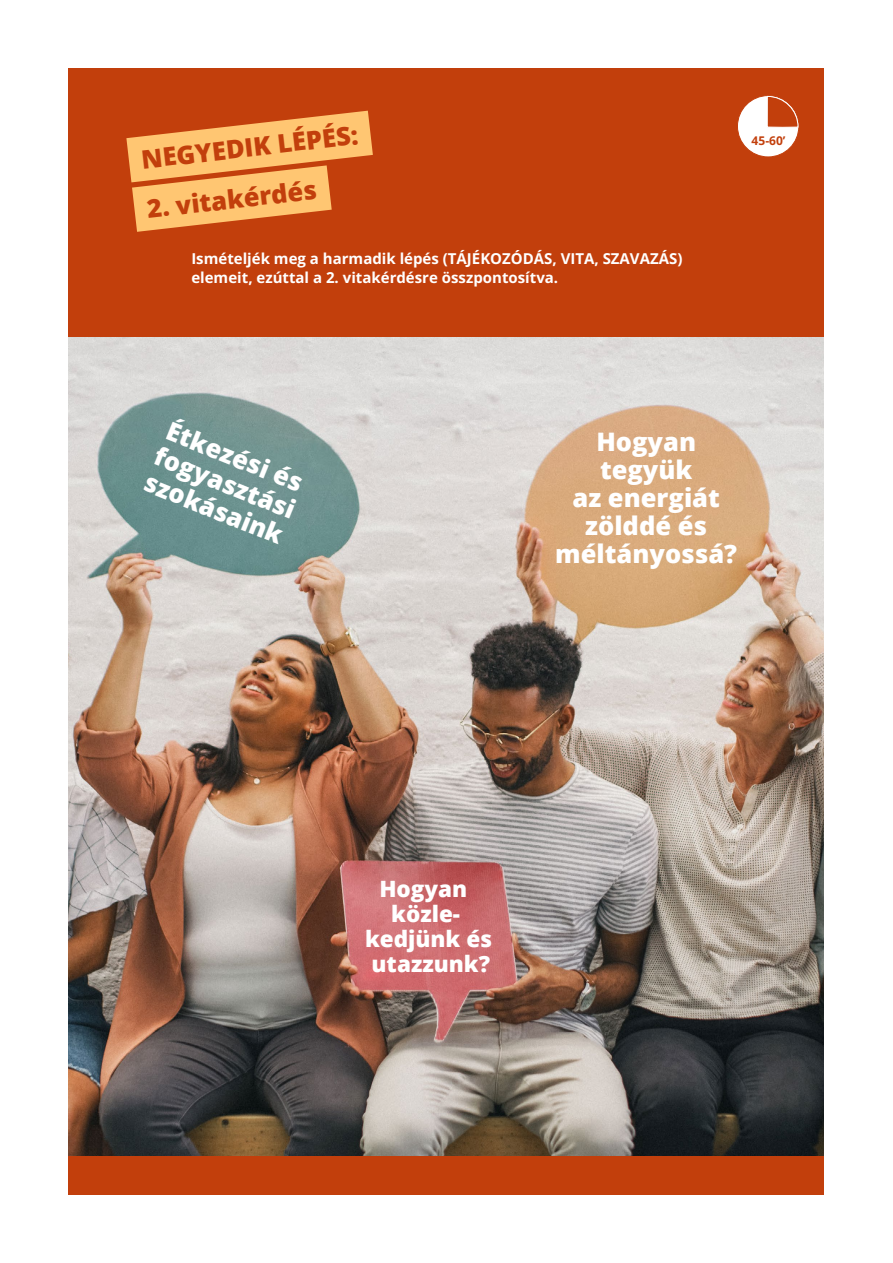
<style>
.page{position:relative;width:893px;height:1263px;background:#fff}
.page>*{position:absolute;margin:0;border:0;box-sizing:border-box;transform-origin:0 0}
.L2{font:800 25.5px/28px "Open Sans";color:#fff}
.HH0{font:800 25.5px "Open Sans";color:#c23f0c}
.L2-2{font:800 22.5px/24.8px "Open Sans";color:#fff;text-align:center}
.p2{font:700 15px/19.5px "Open Sans";color:#fff}
.t1{font:700 12px "Open Sans";color:#c23f0c}
</style>
<div class="page">
<div style="left:68px;top:68px;width:756px;height:1127px;background:#c23f0c"></div>
<img style="left:68px;top:337px;width:756px;height:818px">
<svg style="left:126px;top:111px;width:247px;height:121px"></svg>
<div style="left:737px;top:96px;width:62px;height:61px;background:#fff;border-radius:50%"></div>
<div style="left:737px;top:95px;width:62px;height:62px;border:1px solid #c23f0c;border-radius:50%"></div>
<svg style="left:766px;top:96px;width:33px;height:32px"></svg>
<p class="HH0" style="left:139px;top:141px;width:219px;rotate:-7deg">NEGYEDIK LÉPÉS:</p>
<p class="HH0" style="left:145px;top:190px;width:172px;rotate:-7deg">2. vitakérdés</p>
<p class="p2" style="left:191px;top:248px;width:493px">Ismételjék meg a harmadik lépés (TÁJÉKOZÓDÁS, VITA, SZAVAZÁS) elemeit, ezúttal a 2. vitakérdésre összpontosítva.</p>
<p class="t1" style="left:752px;top:133px;width:35px">45-60’</p>
<p class="L2" style="left:172px;top:414px;width:151px;rotate:22deg">Étkezési és fogyasztási szokásaink</p>
<p class="L2" style="left:555px;top:426px;width:183px;text-align:center">Hogyan tegyük<br>az energiát zölddé és méltányossá?</p>
<p class="L2-2" style="left:365px;top:876px;width:129px">Hogyan közle&shy;kedjünk és utazzunk?</p>
</div>
